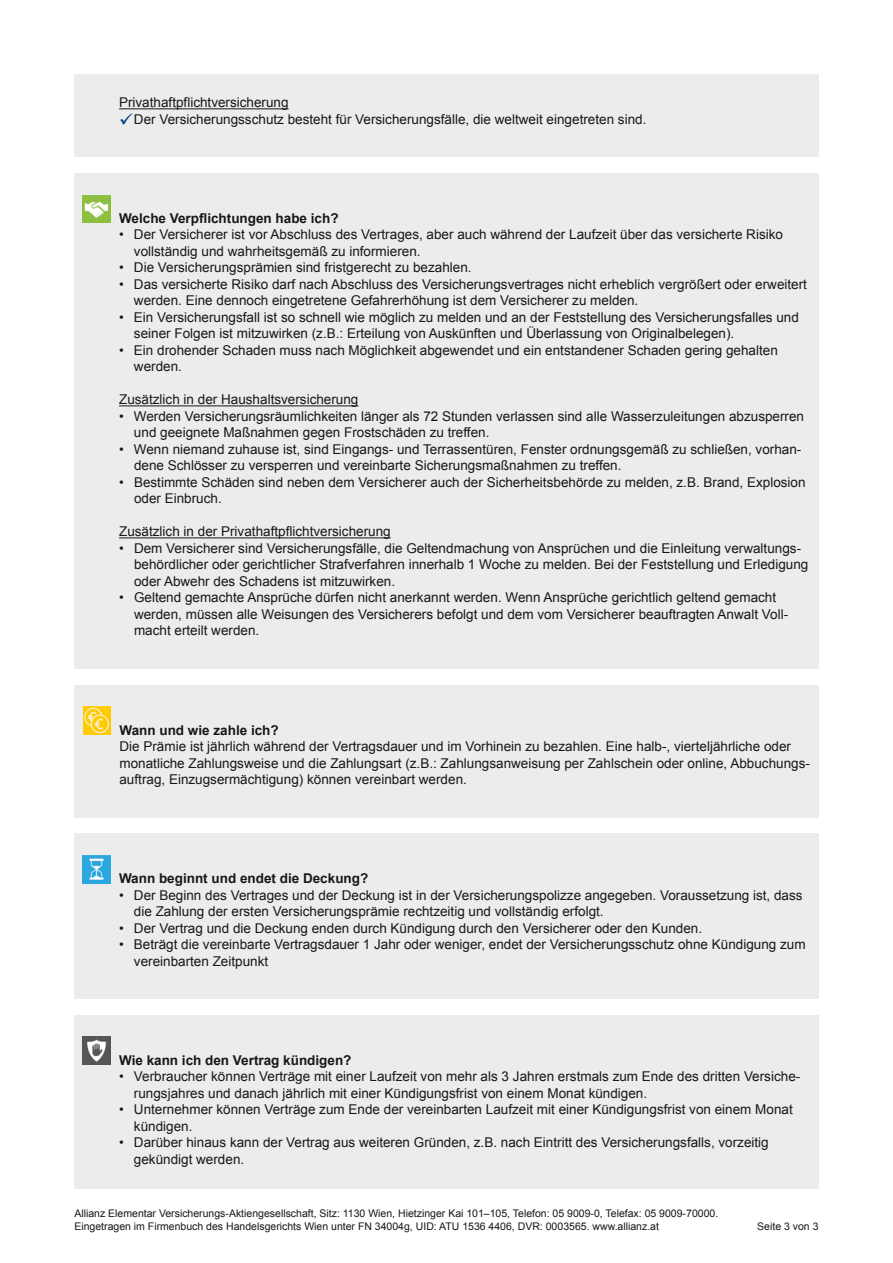
<style>
.page{position:relative;width:893px;height:1263px;background:#fff}
.page>*{position:absolute;margin:0;border:0;box-sizing:border-box;transform-origin:0 0}
.t1{font:13.5px/16.5px "Arial";color:#181716}
.t2{font:700 13.5px "Arial";color:#181716}
.t3{font:10.5px/12.8px "Arial";color:#181716}
.s1{color:#003d84}
</style>
<div class="page">
<div style="left:74px;top:685px;width:745px;height:132px;background:#ececec"></div>
<div style="left:74px;top:833px;width:745px;height:165px;background:#ececec"></div>
<div style="left:74px;top:1015px;width:745px;height:173px;background:#ececec"></div>
<img style="left:83px;top:707px;width:28px;height:27px">
<img style="left:83px;top:855px;width:28px;height:28px">
<img style="left:83px;top:1037px;width:28px;height:27px">
<div style="left:74px;top:74px;width:745px;height:83px;background:#ececec"></div>
<hr style="left:119px;top:108px;width:170px;height:1px;background:#181716">
<div style="left:74px;top:173px;width:745px;height:495px;background:#ececec"></div>
<hr style="left:119px;top:405px;width:239px;height:1px;background:#181716">
<hr style="left:119px;top:537px;width:272px;height:1px;background:#181716">
<img style="left:83px;top:195px;width:28px;height:28px">
<p class="t1" style="left:119px;top:95px;width:171px">Privathaftpflichtversicherung</p>
<p class="t1" style="left:119px;top:111px;width:529px"><span class="s1">✓</span>Der Versicherungsschutz besteht für Versicherungsfälle, die weltweit eingetreten sind.</p>
<p class="t2" style="left:119px;top:209px;width:221px">Welche Verpflichtungen habe ich?</p>
<p class="t1" style="left:134px;top:227px;width:651px;text-indent:-15px">• Der Versicherer ist vor Abschluss des Vertrages, aber auch während der Laufzeit über das versicherte Risiko vollständig und wahrheitsgemäß zu informieren.</p>
<p class="t1" style="left:119px;top:260px;width:354px">• Die Versicherungsprämien sind fristgerecht zu bezahlen.</p>
<p class="t1" style="left:134px;top:276px;width:675px;text-indent:-15px">• Das versicherte Risiko darf nach Abschluss des Versicherungsvertrages nicht erheblich vergrößert oder erweitert werden. Eine dennoch eingetretene Gefahrerhöhung ist dem Versicherer zu melden.</p>
<p class="t1" style="left:134px;top:309px;width:666px;text-indent:-15px">• Ein Versicherungsfall ist so schnell wie möglich zu melden und an der Feststellung des Versicherungsfalles und seiner Folgen ist mitzuwirken (z.B.: Erteilung von Auskünften und Überlassung von Originalbelegen).</p>
<p class="t1" style="left:134px;top:342px;width:645px;text-indent:-15px">• Ein drohender Schaden muss nach Möglichkeit abgewendet und ein entstandener Schaden gering gehalten werden.</p>
<p class="t1" style="left:119px;top:392px;width:241px">Zusätzlich in der Haushaltsversicherung</p>
<p class="t1" style="left:134px;top:408px;width:672px;text-indent:-15px">• Werden Versicherungsräumlichkeiten länger als 72 Stunden verlassen sind alle Wasserzuleitungen abzusperren und geeignete Maßnahmen gegen Frostschäden zu treffen.</p>
<p class="t1" style="left:134px;top:441px;width:669px;text-indent:-15px">• Wenn niemand zuhause ist, sind Eingangs- und Terrassentüren, Fenster ordnungsgemäß zu schließen, vorhan&shy;dene Schlösser zu versperren und vereinbarte Sicherungsmaßnahmen zu treffen.</p>
<p class="t1" style="left:134px;top:474px;width:673px;text-indent:-15px">• Bestimmte Schäden sind neben dem Versicherer auch der Sicherheitsbehörde zu melden, z.B. Brand, Explosion oder Einbruch.</p>
<p class="t1" style="left:119px;top:524px;width:273px">Zusätzlich in der Privathaftpflichtversicherung</p>
<p class="t1" style="left:134px;top:540px;width:676px;text-indent:-15px">• Dem Versicherer sind Versicherungsfälle, die Geltendmachung von Ansprüchen und die Einleitung verwaltungs&shy;behördlicher oder gerichtlicher Strafverfahren innerhalb 1 Woche zu melden. Bei der Feststellung und Erledigung oder Abwehr des Schadens ist mitzuwirken.</p>
<p class="t1" style="left:134px;top:589px;width:656px;text-indent:-15px">• Geltend gemachte Ansprüche dürfen nicht anerkannt werden. Wenn Ansprüche gerichtlich geltend gemacht werden, müssen alle Weisungen des Versicherers befolgt und dem vom Versicherer beauftragten Anwalt Voll&shy;macht erteilt werden.</p>
<p class="t2" style="left:119px;top:721px;width:161px">Wann und wie zahle ich?</p>
<p class="t1" style="left:119px;top:738px;width:692px">Die Prämie ist jährlich während der Vertragsdauer und im Vorhinein zu bezahlen. Eine halb-, vierteljährliche oder monatliche Zahlungsweise und die Zahlungsart (z.B.: Zahlungsanweisung per Zahlschein oder online, Abbuchungs&shy;auftrag, Einzugsermächtigung) können vereinbart werden.</p>
<p class="t2" style="left:119px;top:869px;width:251px">Wann beginnt und endet die Deckung?</p>
<p class="t1" style="left:134px;top:887px;width:670px;text-indent:-15px">• Der Beginn des Vertrages und der Deckung ist in der Versicherungspolizze angegeben. Voraussetzung ist, dass die Zahlung der ersten Versicherungsprämie rechtzeitig und vollständig erfolgt.</p>
<p class="t1" style="left:119px;top:920px;width:585px">• Der Vertrag und die Deckung enden durch Kündigung durch den Versicherer oder den Kunden.</p>
<p class="t1" style="left:134px;top:936px;width:673px;text-indent:-15px">• Beträgt die vereinbarte Vertragsdauer 1 Jahr oder weniger, endet der Versicherungsschutz ohne Kündigung zum vereinbarten Zeitpunkt</p>
<p class="t2" style="left:119px;top:1051px;width:234px">Wie kann ich den Vertrag kündigen?</p>
<p class="t1" style="left:134px;top:1068px;width:668px;text-indent:-15px">• Verbraucher können Verträge mit einer Laufzeit von mehr als 3 Jahren erstmals zum Ende des dritten Versiche&shy;rungsjahres und danach jährlich mit einer Kündigungsfrist von einem Monat kündigen.</p>
<p class="t1" style="left:134px;top:1101px;width:660px;text-indent:-15px">• Unternehmer können Verträge zum Ende der vereinbarten Laufzeit mit einer Kündigungsfrist von einem Monat kündigen.</p>
<p class="t1" style="left:134px;top:1134px;width:636px;text-indent:-15px">• Darüber hinaus kann der Vertrag aus weiteren Gründen, z.B. nach Eintritt des Versicherungsfalls, vorzeitig gekündigt werden.</p>
<p class="t3" style="left:74px;top:1207px;width:645px">Allianz Elementar Versicherungs-Aktiengesellschaft, Sitz: 1130 Wien, Hietzinger Kai 101–105, Telefon: 05 9009-0, Telefax: 05 9009-70000.<br>Eingetragen im Firmenbuch des Handelsgerichts Wien unter FN 34004g, UID: ATU 1536 4406, DVR: 0003565. www.allianz.at</p>
<p class="t3" style="left:757px;top:1219px;width:63px">Seite 3 von 3</p>
</div>
